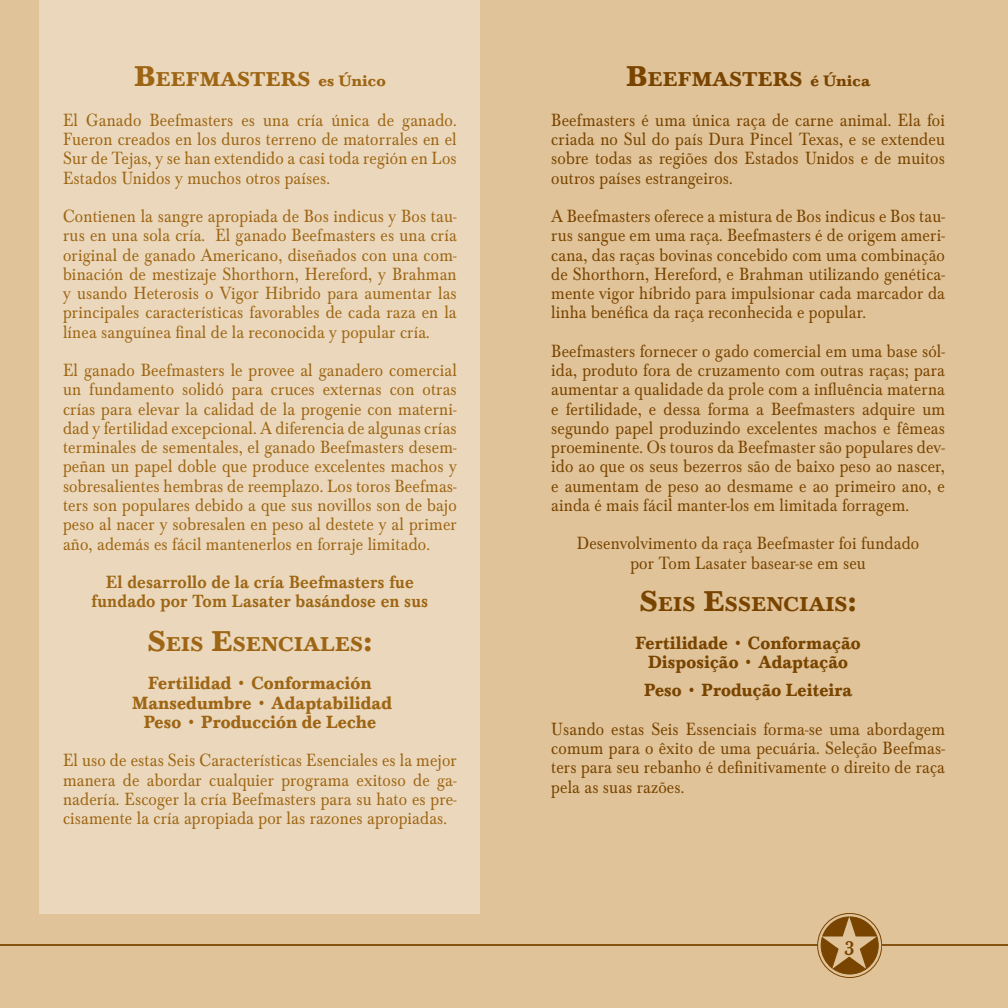
<style>
.page{position:relative;width:1008px;height:1008px;background:#e0c398}
.page>*{position:absolute;margin:0;border:0;box-sizing:border-box;transform-origin:0 0}
.t1{font:500 21px "Baskerville T";color:#794400}
.t2{font:700 20.82px "Baskerville T";letter-spacing:.015em;color:#9e6614}
.t3{font:700 20.82px "Baskerville T";letter-spacing:.015em;color:#794400}
.t4{font:18.38px/19.2px "Baskerville T";letter-spacing:.01em;color:#9e6614;text-align:justify;scale:.9 1}
.t5{font:18.38px/19.2px "Baskerville T";letter-spacing:.01em;color:#794400;text-align:justify;scale:.9 1}
.t6{font:700 18.38px/19.2px "Baskerville T";letter-spacing:.01em;color:#9e6614;text-align:center;scale:.9 1}
.t7{font:500 18.38px/19.2px "Baskerville T";letter-spacing:.01em;color:#9e6614;text-align:center;scale:.95 1}
.t8{font:700 18.38px/19.2px "Baskerville T";letter-spacing:.01em;color:#794400;text-align:center;scale:.9 1}
.s1{font-size:29.75px}
.s2{font-size:15.75px}
</style>
<div class="page">
<hr style="left:0;top:944px;width:818px;height:2px;background:#794400">
<div style="left:817px;top:913px;width:65px;height:65px;border:1px solid #794400;border-radius:50%"></div>
<svg style="left:820px;top:916px;width:59px;height:59px"></svg>
<hr style="left:882px;top:944px;width:126px;height:2px;background:#794400">
<div style="left:39px;top:0;width:441px;height:914px;background:#ebd8bc"></div>
<p class="t2" style="left:134px;top:66px;width:253px"><span class="s1">B</span>EEFMASTERS <span class="s2">es Único</span></p>
<p class="t4" style="left:63px;top:111px;width:439px">El Ganado Beefmasters es una cría única de ganado.<br>Fueron creados en los duros terreno de matorrales en el Sur de Tejas, y se han extendido a casi toda región en Los Estados Unidos y muchos otros países.</p>
<p class="t4" style="left:63px;top:207px;width:439px">Contienen la sangre apropiada de Bos indicus y Bos tau&shy;rus en una sola cría. El ganado Beefmasters es una cría original de ganado Americano, diseñados con una com&shy;binación de mestizaje Shorthorn, Hereford, y Brahman y usando Heterosis o Vigor Hibrido para aumentar las principales características favorables de cada raza en la línea sanguínea final de la reconocida y popular cría.</p>
<p class="t4" style="left:63px;top:361px;width:439px">El ganado Beefmasters le provee al ganadero comercial un fundamento solidó para cruces externas con otras crías para elevar la calidad de la progenie con materni&shy;dad y fertilidad excepcional. A diferencia de algunas crías terminales de sementales, el ganado Beefmasters desem&shy;peñan un papel doble que produce excelentes machos y sobresalientes hembras de reemplazo. Los toros Beefmas&shy;ters son populares debido a que sus novillos son de bajo peso al nacer y sobresalen en peso al destete y al primer año, además es fácil mantenerlos en forraje limitado.</p>
<p class="t7" style="left:92px;top:572px;width:356px">El desarrollo de la cría Beefmasters fue fundado por Tom Lasater basándose en sus</p>
<p class="t2" style="left:147px;top:631px;width:226px"><span class="s1">S</span>EIS <span class="s1">E</span>SENCIALES<span class="s1">:</span></p>
<p class="t6" style="left:132px;top:674px;width:290px">Fertilidad • Conformación<br>Mansedumbre • Adaptabilidad<br>Peso • Producción de Leche</p>
<p class="t4" style="left:63px;top:751px;width:439px">El uso de estas Seis Características Esenciales es la mejor manera de abordar cualquier programa exitoso de ga&shy;nadería. Escoger la cría Beefmasters para su hato es pre&shy;cisamente la cría apropiada por las razones apropiadas.</p>
<p class="t3" style="left:626px;top:66px;width:246px"><span class="s1">B</span>EEFMASTERS <span class="s2">é Única</span></p>
<p class="t5" style="left:551px;top:111px;width:439px">Beefmasters é uma única raça de carne animal. Ela foi criada no Sul do país Dura Pincel Texas, e se extendeu sobre todas as regiões dos Estados Unidos e de muitos outros países estrangeiros.</p>
<p class="t5" style="left:551px;top:207px;width:439px">A Beefmasters oferece a mistura de Bos indicus e Bos tau&shy;rus sangue em uma raça. Beefmasters é de origem ameri&shy;cana, das raças bovinas concebido com uma combinação de Shorthorn, Hereford, e Brahman utilizando genética&shy;mente vigor híbrido para impulsionar cada marcador da linha benéfica da raça reconhecida e popular.</p>
<p class="t5" style="left:551px;top:342px;width:439px">Beefmasters fornecer o gado comercial em uma base sól&shy;ida, produto fora de cruzamento com outras raças; para aumentar a qualidade da prole com a influência materna e fertilidade, e dessa forma a Beefmasters adquire um segundo papel produzindo excelentes machos e fêmeas proeminente. Os touros da Beefmaster são populares dev&shy;ido ao que os seus bezerros são de baixo peso ao nascer, e aumentam de peso ao desmame e ao primeiro ano, e ainda é mais fácil manter-los em limitada forragem.</p>
<p class="t5" style="left:577px;top:534px;width:382px;text-align:center">Desenvolvimento da raça Beefmaster foi fundado por Tom Lasater basear-se em seu</p>
<p class="t3" style="left:639px;top:591px;width:219px"><span class="s1">S</span>EIS <span class="s1">E</span>SSENCIAIS<span class="s1">:</span></p>
<p class="t8" style="left:636px;top:634px;width:252px">Fertilidade • Conformação<br>Disposição • Adaptação</p>
<p class="t8" style="left:644px;top:681px;width:233px">Peso • Produção Leiteira</p>
<p class="t5" style="left:551px;top:720px;width:439px">Usando estas Seis Essenciais forma-se uma abordagem comum para o êxito de uma pecuária. Seleção Beefmas&shy;ters para seu rebanho é definitivamente o direito de raça pela as suas razões.</p>
<p class="t1" style="left:844px;top:935px;width:12px">3</p>
</div>
